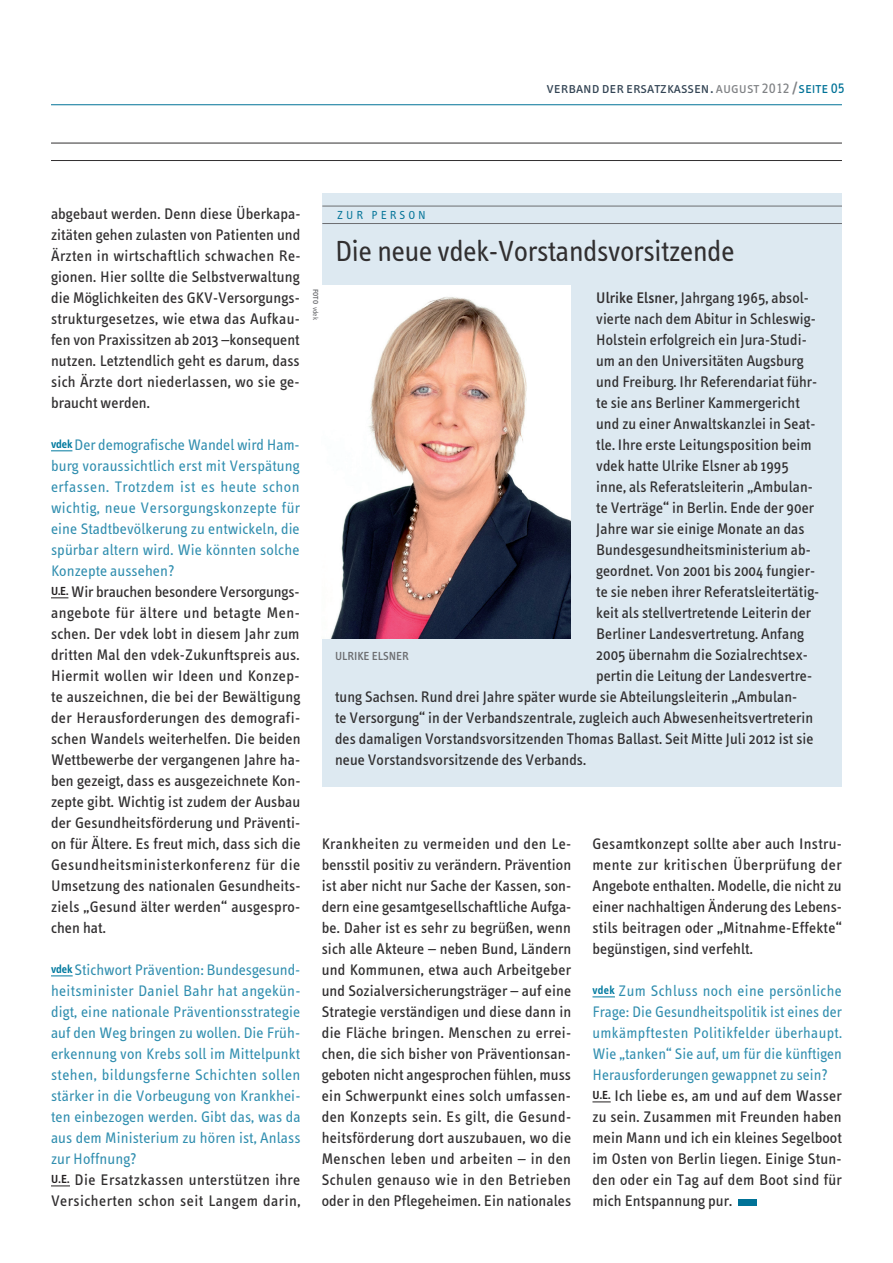
<style>
.page{position:relative;width:893px;height:1263px;background:#fff}
.page>*{position:absolute;margin:0;border:0;box-sizing:border-box;transform-origin:0 0}
.t1{font:30px "Info Text";color:#312f30}
.t2{font:15.75px/21px "Info Text";letter-spacing:.005em;color:#312f30;text-align:justify}
.t3{font:15.75px/21px "Info Text";letter-spacing:.01em;color:#308eaf}
.t4{font:15.75px "Info Text Normal Caps";color:#334454}
.t5{font:500 12px "Info Text";color:#6c6d70}
.t6{font:12px "Info Text";letter-spacing:.25em;color:#007297}
.t7{font:600 7.5px "Info Text";color:#6c6d70}
.s1{color:#808285}
.s2{font-family:"Info Text Semi Bold Caps";color:#808285}
.s3{color:#007297}
.s4{font-weight:600;font-size:12px;color:#007a9f}
.s5{color:#308eaf}
.s6{font-weight:600;font-size:12px;color:#231f20}
.s7{color:#312f30}
.s8{font-weight:400}
.s9{font-weight:500}
</style>
<div class="page">
<svg style="left:51px;top:450px;width:21px;height:1px"></svg>
<svg style="left:51px;top:597px;width:17px;height:1px"></svg>
<svg style="left:51px;top:975px;width:22px;height:1px"></svg>
<svg style="left:51px;top:1185px;width:19px;height:1px"></svg>
<div style="left:322px;top:193px;width:520px;height:594px;background:#dde9f1"></div>
<hr style="left:322px;top:206px;width:520px;height:1px;background:#6c6d70">
<hr style="left:322px;top:223px;width:520px;height:1px;background:#6c6d70">
<hr style="left:51px;top:104px;width:791px;height:1px;background:#007297">
<hr style="left:51px;top:143px;width:791px;height:1px;background:#312f30">
<hr style="left:51px;top:160px;width:791px;height:1px;background:#312f30">
<svg style="left:592px;top:996px;width:23px;height:1px"></svg>
<svg style="left:592px;top:1101px;width:19px;height:1px"></svg>
<div style="left:738px;top:1199px;width:19px;height:7px;background:#007297"></div>
<img style="left:322px;top:286px;width:249px;height:352px">
<p class="t4" style="left:547px;top:79px;width:300px">verband der ersatzkassen. <span class="s1">august 2012</span> <span class="s2">/</span><span class="s3">seite 05</span></p>
<p class="t2" style="left:51px;top:203px;width:251px">abgebaut werden. Denn diese Überkapa&shy;zitäten gehen zulasten von Patienten und Ärzten in wirtschaftlich schwachen Re&shy;gionen. Hier sollte die Selbstverwaltung die Möglichkeiten des GKV-Versorgungs&shy;strukturgesetzes, wie etwa das Aufkau&shy;fen von Praxissitzen ab 2013 –konsequent nutzen. Letztendlich geht es darum, dass sich Ärzte dort niederlassen, wo sie ge&shy;braucht werden.</p>
<p class="t2" style="left:51px;top:434px;width:251px;text-align:left"><span class="s4">vdek</span> <span class="s5">Der demografische Wandel wird ham&shy;burg voraussichtlich erst mit Verspätung erfassen. trotzdem ist es heute schon wichtig, neue Versorgungskonzepte für eine stadtbevölkerung zu entwickeln, die spürbar altern wird. Wie könnten solche Konzepte aussehen?<br></span><span class="s6">U.E.</span> Wir brauchen besondere Versorgungs&shy;angebote für ältere und betagte Men&shy;schen. Der vdek lobt in diesem Jahr zum dritten Mal den vdek-Zukunftspreis aus.<br>Hiermit wollen wir Ideen und Konzep&shy;te auszeichnen, die bei der Bewältigung der Herausforderungen des demografi&shy;schen Wandels weiterhelfen. Die beiden Wettbewerbe der vergangenen Jahre ha&shy;ben gezeigt, dass es ausgezeichnete Kon&shy;zepte gibt. Wichtig ist zudem der Ausbau der Gesundheitsförderung und Präventi&shy;on für Ältere. Es freut mich, dass sich die Gesundheitsministerkonferenz für die Umsetzung des nationalen Gesundheits&shy;ziels „Gesund älter werden“ ausgespro&shy;chen hat.</p>
<p class="t3" style="left:51px;top:959px;width:251px"><span class="s4">vdek</span> stichwort Prävention: Bundesgesund&shy;heitsminister Daniel Bahr hat angekün&shy;digt, eine nationale Präventionsstrategie auf den Weg bringen zu wollen. Die Früh&shy;erkennung von Krebs soll im mittelpunkt stehen, bildungsferne schichten sollen stärker in die Vorbeugung von Krankhei&shy;ten einbezogen werden. Gibt das, was da aus dem ministerium zu hören ist, anlass zur hoffnung?<br><span class="s6">U.E.</span> <span class="s7">Die Ersatzkassen unterstützen ihre Versicherten schon seit Langem darin,</span></p>
<p class="t7" style="left:320px;top:289px;width:33px;rotate:90deg">FOTO <span class="s8">vdek</span></p>
<p class="t6" style="left:337px;top:208px;width:90px">ZUr PErsOn</p>
<h1 class="t1" style="left:335px;top:234px;width:402px">Die neue vdek-Vorstandsvorsitzende</h1>
<p class="t2" style="left:596px;top:287px;width:214px"><span class="s9">ULRIKE ELSNER</span>, Jahrgang 1965, absol-</p>
<p class="t2" style="left:596px;top:308px;width:221px">vierte nach dem Abitur in Schleswig-</p>
<p class="t2" style="left:596px;top:329px;width:212px">Holstein erfolgreich ein Jura-Studi-</p>
<p class="t2" style="left:596px;top:350px;width:209px">um an den Universitäten Augsburg</p>
<p class="t2" style="left:596px;top:371px;width:223px">und Freiburg. Ihr Referendariat führ-</p>
<p class="t2" style="left:596px;top:392px;width:205px">te sie ans Berliner Kammergericht</p>
<p class="t2" style="left:596px;top:413px;width:221px">und zu einer Anwaltskanzlei in Seat-</p>
<p class="t2" style="left:596px;top:434px;width:217px">tle. Ihre erste Leitungsposition beim</p>
<p class="t2" style="left:596px;top:455px;width:194px">vdek hatte Ulrike Elsner ab 1995</p>
<p class="t2" style="left:596px;top:476px;width:218px">inne, als Referatsleiterin „Ambulan-</p>
<p class="t2" style="left:596px;top:497px;width:219px">te Verträge“ in Berlin. Ende der 90er</p>
<p class="t2" style="left:596px;top:518px;width:210px">Jahre war sie einige Monate an das</p>
<p class="t2" style="left:596px;top:539px;width:216px">Bundesgesundheitsministerium ab-</p>
<p class="t2" style="left:596px;top:560px;width:220px">geordnet. Von 2001 bis 2004 fungier-</p>
<p class="t2" style="left:596px;top:581px;width:225px">te sie neben ihrer Referatsleitertätig-</p>
<p class="t2" style="left:596px;top:602px;width:216px">keit als stellvertretende Leiterin der</p>
<p class="t2" style="left:596px;top:623px;width:209px">Berliner Landesvertretung. Anfang</p>
<p class="t2" style="left:596px;top:644px;width:213px">2005 übernahm die Sozialrechtsex-</p>
<p class="t2" style="left:596px;top:665px;width:217px">pertin die Leitung der Landesvertre-</p>
<p class="t2" style="left:335px;top:686px;width:464px">tung Sachsen. Rund drei Jahre später wurde sie Abteilungsleiterin „Ambulan-</p>
<p class="t2" style="left:335px;top:707px;width:480px">te Versorgung“ in der Verbandszentrale, zugleich auch Abwesenheitsvertreterin</p>
<p class="t2" style="left:335px;top:728px;width:480px">des damaligen Vorstandsvorsitzenden Thomas Ballast. Seit Mitte Juli 2012 ist sie</p>
<p class="t2" style="left:335px;top:749px;width:253px">neue Vorstandsvorsitzende des Verbands.</p>
<p class="t5" style="left:335px;top:649px;width:75px">ULRIKE ELSNER</p>
<p class="t2" style="left:322px;top:833px;width:251px">Krankheiten zu vermeiden und den Le&shy;bensstil positiv zu verändern. Prävention ist aber nicht nur Sache der Kassen, son&shy;dern eine gesamtgesellschaftliche Aufga&shy;be. Daher ist es sehr zu begrüßen, wenn sich alle Akteure – neben Bund, Ländern und Kommunen, etwa auch Arbeitgeber und Sozialversicherungsträger – auf eine Strategie verständigen und diese dann in die Fläche bringen. Menschen zu errei&shy;chen, die sich bisher von Präventionsan&shy;geboten nicht angesprochen fühlen, muss ein Schwerpunkt eines solch umfassen&shy;den Konzepts sein. Es gilt, die Gesund&shy;heitsförderung dort auszubauen, wo die Menschen leben und arbeiten – in den Schulen genauso wie in den Betrieben oder in den Pflegeheimen. Ein nationales</p>
<p class="t2" style="left:592px;top:833px;width:251px">Gesamtkonzept sollte aber auch Instru&shy;mente zur kritischen Überprüfung der Angebote enthalten. Modelle, die nicht zu einer nachhaltigen Änderung des Lebens&shy;stils beitragen oder „Mitnahme-Effekte“ begünstigen, sind verfehlt.</p>
<p class="t2" style="left:592px;top:980px;width:251px;text-align:left"><span class="s4">vdek</span> <span class="s5">Zum schluss noch eine persönliche Frage: Die Gesundheitspolitik ist eines der umkämpftesten Politikfelder überhaupt.<br>Wie „tanken“ sie auf, um für die künftigen herausforderungen gewappnet zu sein?<br></span><span class="s6">U.E.</span> Ich liebe es, am und auf dem Wasser zu sein. Zusammen mit Freunden haben mein Mann und ich ein kleines Segelboot im Osten von Berlin liegen. Einige Stun&shy;den oder ein Tag auf dem Boot sind für mich Entspannung pur.</p>
</div>
